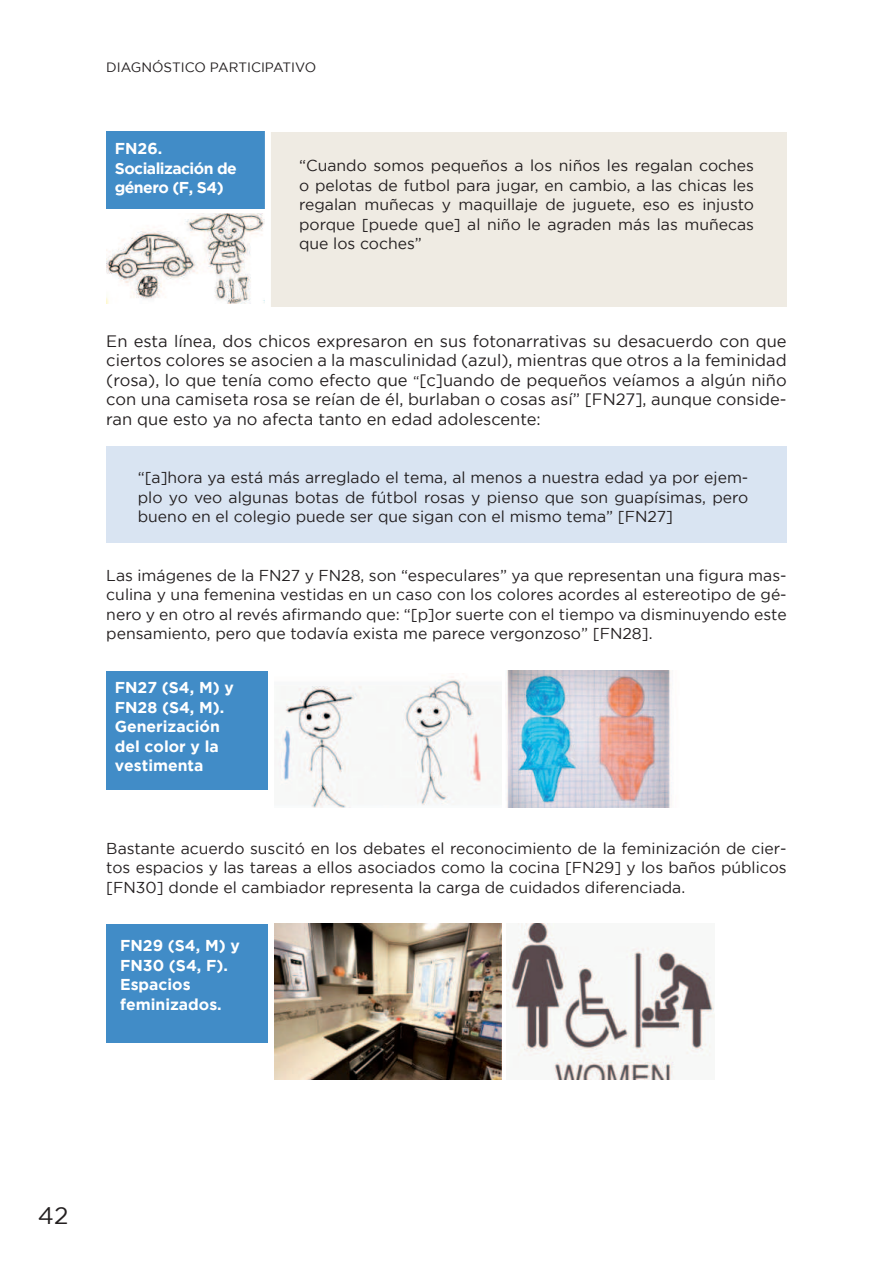
<style>
.page{position:relative;width:893px;height:1263px;background:#fff}
.page>*{position:absolute;margin:0;border:0;box-sizing:border-box;transform-origin:0 0}
.t1{font:24px "Gotham";color:#231f20}
.t2{font:16.5px/19.5px "Gotham";color:#231f20;text-align:justify}
.t3{font:15.75px/19.5px "Gotham";color:#231f20;text-align:justify}
.t4{font:700 15.75px/19.5px "Gotham";color:#fff}
.t5{font:700 15.75px/19.5px "Gotham";letter-spacing:-.035em;color:#fff}
.t6{font:13.5px "Gotham";color:#231f20}
.s1{font-size:14.25px}
</style>
<div class="page">
<div style="left:106px;top:446px;width:681px;height:96px;background:#d9e4f2"></div>
<img style="left:276px;top:677px;width:205px;height:130px">
<img style="left:505px;top:671px;width:166px;height:136px">
<img style="left:274px;top:923px;width:227px;height:156px">
<img style="left:506px;top:923px;width:209px;height:156px">
<div style="left:268px;top:132px;width:519px;height:174px;background:#efebe3"></div>
<img style="left:106px;top:213px;width:159px;height:90px">
<div style="left:106px;top:132px;width:162px;height:77px;background:#418cc7"></div>
<div style="left:265px;top:120px;width:6px;height:195px;background:#fff"></div>
<div style="left:106px;top:671px;width:162px;height:118px;background:#418cc7"></div>
<div style="left:106px;top:924px;width:162px;height:119px;background:#418cc7"></div>
<p class="t6" style="left:106px;top:60px;width:211px">DIAGNÓSTICO PARTICIPATIVO</p>
<p class="t5" style="left:115px;top:140px;width:124px">FN26.<br>Socialización de género (F, S4)</p>
<p class="t3" style="left:299px;top:156px;width:457px">“Cuando somos pequeños a los niños les regalan coches o pelotas de futbol para jugar, en cambio, a las chicas les regalan muñecas y maquillaje de juguete, eso es injusto porque [puede que] al niño le agraden más las muñecas que los coches”</p>
<p class="t2" style="left:106px;top:332px;width:682px">En esta línea, dos chicos expresaron en sus fotonarrativas su desacuerdo con que ciertos colores se asocien a la masculinidad (azul), mientras que otros a la feminidad (rosa), lo que tenía como efecto que <span class="s1">“</span>[c]uando de pequeños veíamos a algún niño con una camiseta rosa se reían de él, burlaban o cosas así” [FN27], aunque conside&shy;ran que esto ya no afecta tanto en edad adolescente:</p>
<p class="t3" style="left:138px;top:468px;width:612px">“[a]hora ya está más arreglado el tema, al menos a nuestra edad ya por ejem&shy;plo yo veo algunas botas de fútbol rosas y pienso que son guapísimas, pero bueno en el colegio puede ser que sigan con el mismo tema” [FN27]</p>
<p class="t3" style="left:106px;top:565px;width:682px">Las imágenes de la FN27 y FN28, son “especulares” ya que representan una 昀椀gura mas&shy;culina y una femenina vestidas en un caso con los colores acordes al estereotipo de gé&shy;nero y en otro al revés a昀椀rmando que: “[p]or suerte con el tiempo va disminuyendo este pensamiento, pero que todavía exista me parece vergonzoso” [FN28].</p>
<p class="t4" style="left:115px;top:679px;width:121px">FN27 (S4, M) y<br>FN28 (S4, M).<br>Generización del color y la vestimenta</p>
<p class="t3" style="left:106px;top:839px;width:682px">Bastante acuerdo suscitó en los debates el reconocimiento de la feminización de cier&shy;tos espacios y las tareas a ellos asociados como la cocina [FN29] y los baños públicos [FN30] donde el cambiador representa la carga de cuidados diferenciada.</p>
<p class="t4" style="left:120px;top:936px;width:121px">FN29 (S4, M) y<br>FN30 (S4, F).<br>Espacios feminizados.</p>
<h1 class="t1" style="left:38px;top:1205px;width:32px">42</h1>
</div>
